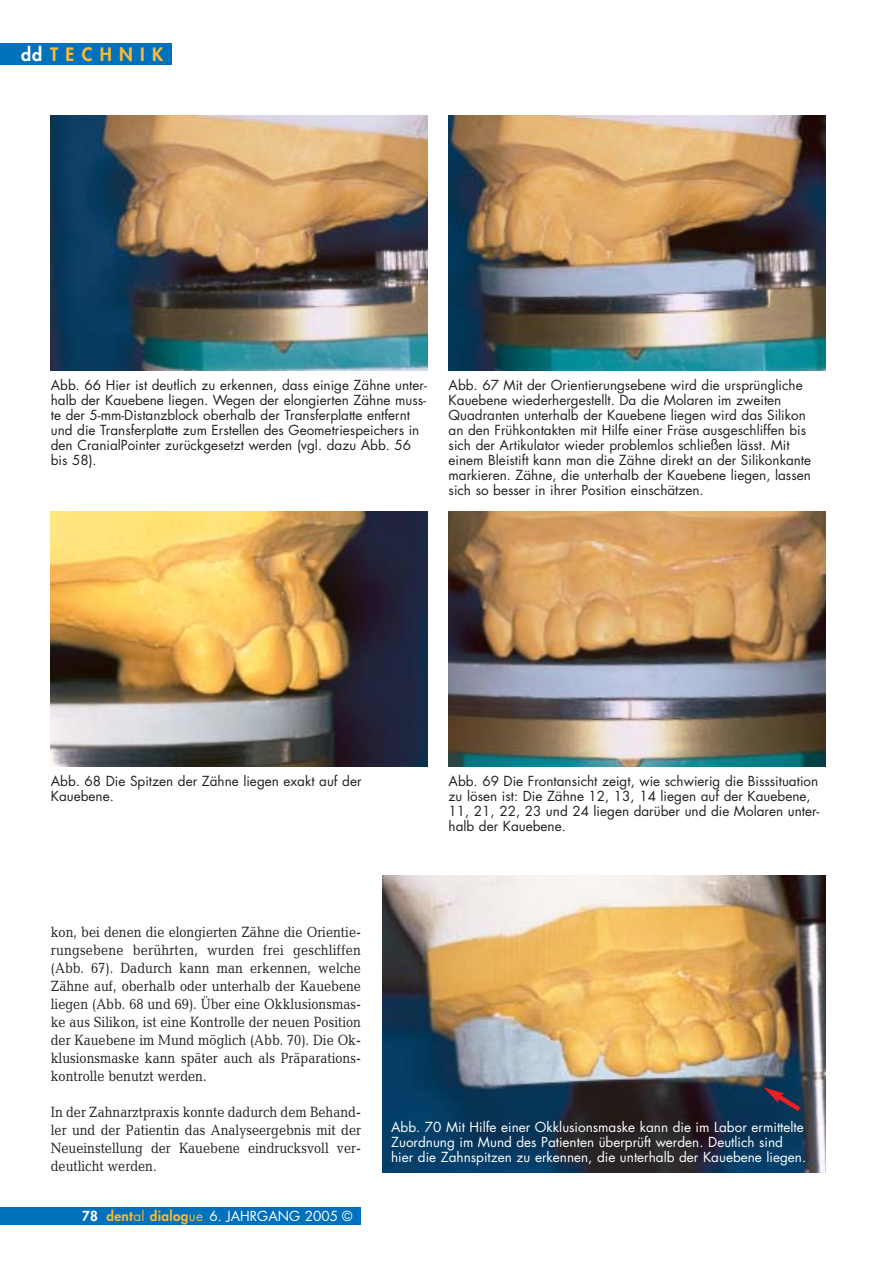
<style>
.page{position:relative;width:893px;height:1263px;background:#fff}
.page>*{position:absolute;margin:0;border:0;box-sizing:border-box;transform-origin:0 0}
.t1{font:800 18px "Futura";letter-spacing:.405em;color:#fdb931}
.t2{font:15px/18px "Candida";color:#231f1f;text-align:justify;scale:.85 1}
.t3{font:13.5px/15px "Futura";color:#231f1f}
.t4{font:13.5px/15px "Futura";color:#fff}
.s1{color:#fff}
.s2{font-weight:800}
.s3{font-weight:800;color:#fdb931}
.s4{color:#fdb931}
</style>
<div class="page">
<div style="left:0;top:43px;width:172px;height:22px;background:#0071bc"></div>
<div style="left:0;top:1207px;width:361px;height:18px;background:#0071bc"></div>
<img style="left:51px;top:116px;width:376px;height:255px">
<img style="left:448px;top:116px;width:377px;height:255px">
<img style="left:51px;top:511px;width:376px;height:255px">
<img style="left:448px;top:511px;width:377px;height:255px">
<img style="left:382px;top:875px;width:443px;height:298px">
<svg style="left:763px;top:1087px;width:42px;height:29px"></svg>
<h1 class="t1" style="left:21px;top:46px;width:144px"><span class="s1">dd</span>TECHNIK</h1>
<p class="t3" style="left:51px;top:379px;width:377px">Abb. 66 Hier ist deutlich zu erkennen, dass einige Zähne unter&shy;halb der Kauebene liegen. Wegen der elongierten Zähne muss&shy;te der 5-mm-Distanzblock oberhalb der Transferplatte entfernt und die Transferplatte zum Erstellen des Geometriespeichers in den CranialPointer zurückgesetzt werden (vgl. dazu Abb. 56 bis 58).</p>
<p class="t3" style="left:448px;top:379px;width:364px">Abb. 67 Mit der Orientierungsebene wird die ursprüngliche Kauebene wiederhergestellt. Da die Molaren im zweiten Quadranten unterhalb der Kauebene liegen wird das Silikon an den Frühkontakten mit Hilfe einer Fräse ausgeschliffen bis sich der Artikulator wieder problemlos schließen lässt. Mit einem Bleistift kann man die Zähne direkt an der Silikonkante markieren. Zähne, die unterhalb der Kauebene liegen, lassen sich so besser in ihrer Position einschätzen.</p>
<p class="t3" style="left:51px;top:775px;width:312px">Abb. 68 Die Spitzen der Zähne liegen exakt auf der<br>Kauebene.</p>
<p class="t3" style="left:448px;top:775px;width:372px">Abb. 69 Die Frontansicht zeigt, wie schwierig die Bisssituation zu lösen ist: Die Zähne 12, 13, 14 liegen auf der Kauebene, 11, 21, 22, 23 und 24 liegen darüber und die Molaren unter&shy;halb der Kauebene.</p>
<p class="t2" style="left:51px;top:924px;width:366px">kon, bei denen die elongierten Zähne die Orientie&shy;rungsebene berührten, wurden frei geschliffen (Abb. 67). Dadurch kann man erkennen, welche Zähne auf, oberhalb oder unterhalb der Kauebene liegen (Abb. 68 und 69). Über eine Okklusionsmas&shy;ke aus Silikon, ist eine Kontrolle der neuen Position der Kauebene im Mund möglich (Abb. 70). Die Ok&shy;klusionsmaske kann später auch als Präparations&shy;kontrolle benutzt werden.</p>
<p class="t2" style="left:51px;top:1104px;width:366px">In der Zahnarztpraxis konnte dadurch dem Behand&shy;ler und der Patientin das Analyseergebnis mit der Neueinstellung der Kauebene eindrucksvoll ver&shy;deutlicht werden.</p>
<p class="t4" style="left:82px;top:1209px;width:272px"><span class="s2">78</span> <span class="s3">dent</span><span class="s4">al</span> <span class="s3">dialog</span><span class="s4">ue</span> 6. JAHRGANG 2005 ©</p>
<p class="t4" style="left:391px;top:1121px;width:416px">Abb. 70 Mit Hilfe einer Okklusionsmaske kann die im Labor ermittelte<br>Zuordnung im Mund des Patienten überprüft werden. Deutlich sind hier die Zahnspitzen zu erkennen, die unterhalb der Kauebene liegen.</p>
</div>
